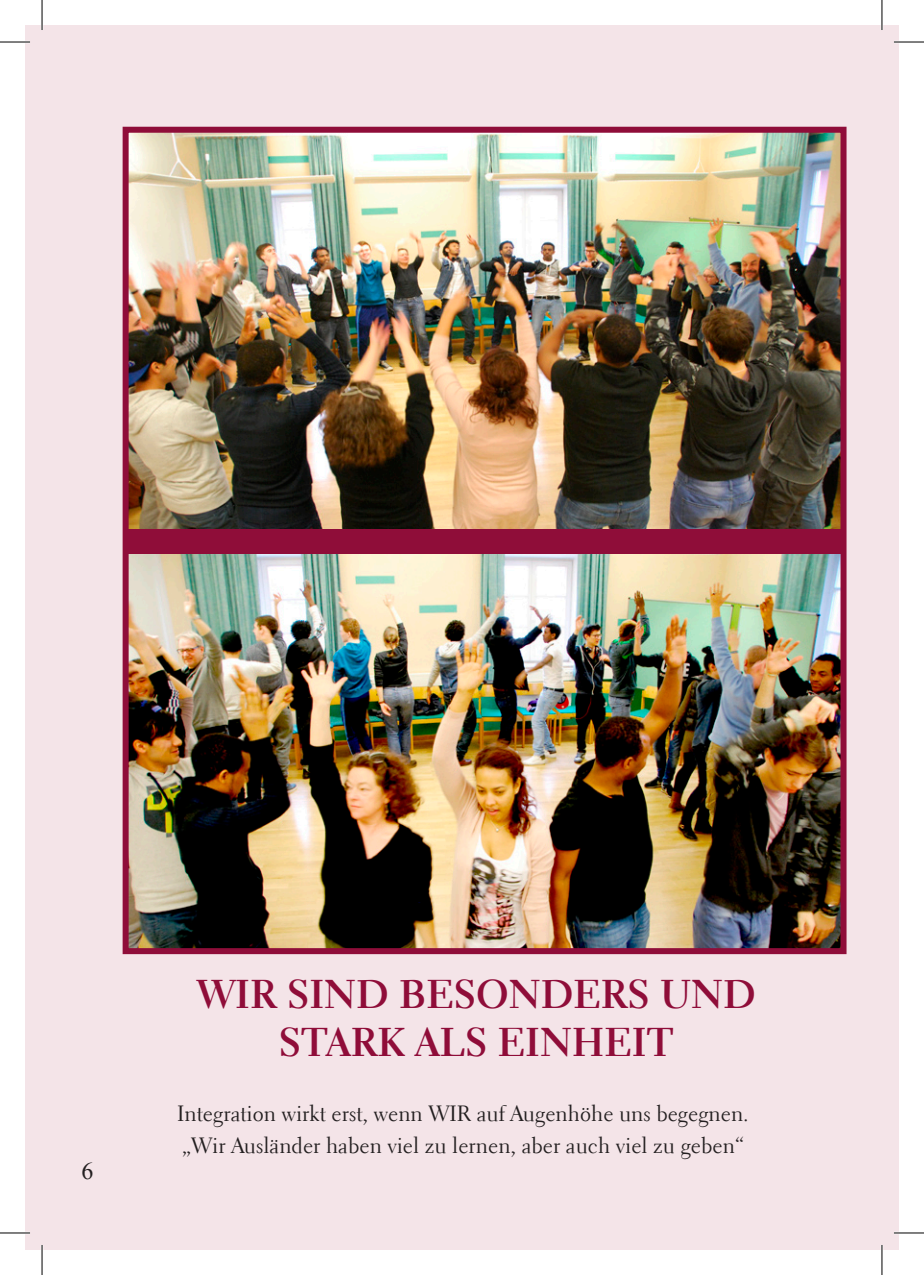
<style>
.page{position:relative;width:924px;height:1275px;background:#fff}
.page>*{position:absolute;margin:0;border:0;box-sizing:border-box;transform-origin:0 0}
.t1{font:700 40px/48px "Electra LT";color:#8f0d39;text-align:center}
.t2{font:24px "Times New Roman";color:#231f20}
.t3{font:22px/32px "Electra LT";color:#231f20}
</style>
<div class="page">
<div style="left:25px;top:25px;width:873px;height:1225px;background:#f4e4e8"></div>
<img style="left:130px;top:554px;width:709px;height:393px">
<img style="left:130px;top:134px;width:709px;height:395px">
<div style="left:128px;top:529px;width:715px;height:25px;background:#8f0d39"></div>
<div style="left:123px;top:127px;width:723px;height:827px;border:6px solid #8f0d39"></div>
<hr style="left:0;top:41px;width:30px;height:2px;background:#fff">
<hr style="left:893px;top:41px;width:30px;height:2px;background:#fff">
<hr style="left:0;top:1231px;width:30px;height:3px;background:#fff">
<hr style="left:893px;top:1231px;width:30px;height:3px;background:#fff">
<hr style="left:41px;top:0;width:2px;height:30px;background:#fff">
<hr style="left:41px;top:1245px;width:2px;height:30px;background:#fff">
<hr style="left:880px;top:0;width:2px;height:30px;background:#fff">
<hr style="left:880px;top:1245px;width:2px;height:30px;background:#fff">
<hr style="left:0;top:42px;width:30px;height:1px;background:#000">
<hr style="left:893px;top:42px;width:30px;height:1px;background:#000">
<hr style="left:0;top:1232px;width:30px;height:1px;background:#000">
<hr style="left:893px;top:1232px;width:30px;height:1px;background:#000">
<hr style="left:42px;top:0;width:1px;height:30px;background:#000">
<hr style="left:42px;top:1245px;width:1px;height:30px;background:#000">
<hr style="left:881px;top:0;width:1px;height:30px;background:#000">
<hr style="left:881px;top:1245px;width:1px;height:30px;background:#000">
<p class="t2" style="left:82px;top:1154px;width:13px">6</p>
<h1 class="t1" style="left:196px;top:970px;width:560px">WIR SIND BESONDERS UND<br>STARK ALS EINHEIT</h1>
<p class="t3" style="left:177px;top:1097px;width:572px">Integration wirkt erst, wenn WIR auf Augenhöhe uns begegnen. „Wir Ausländer haben viel zu lernen, aber auch viel zu geben“</p>
</div>
